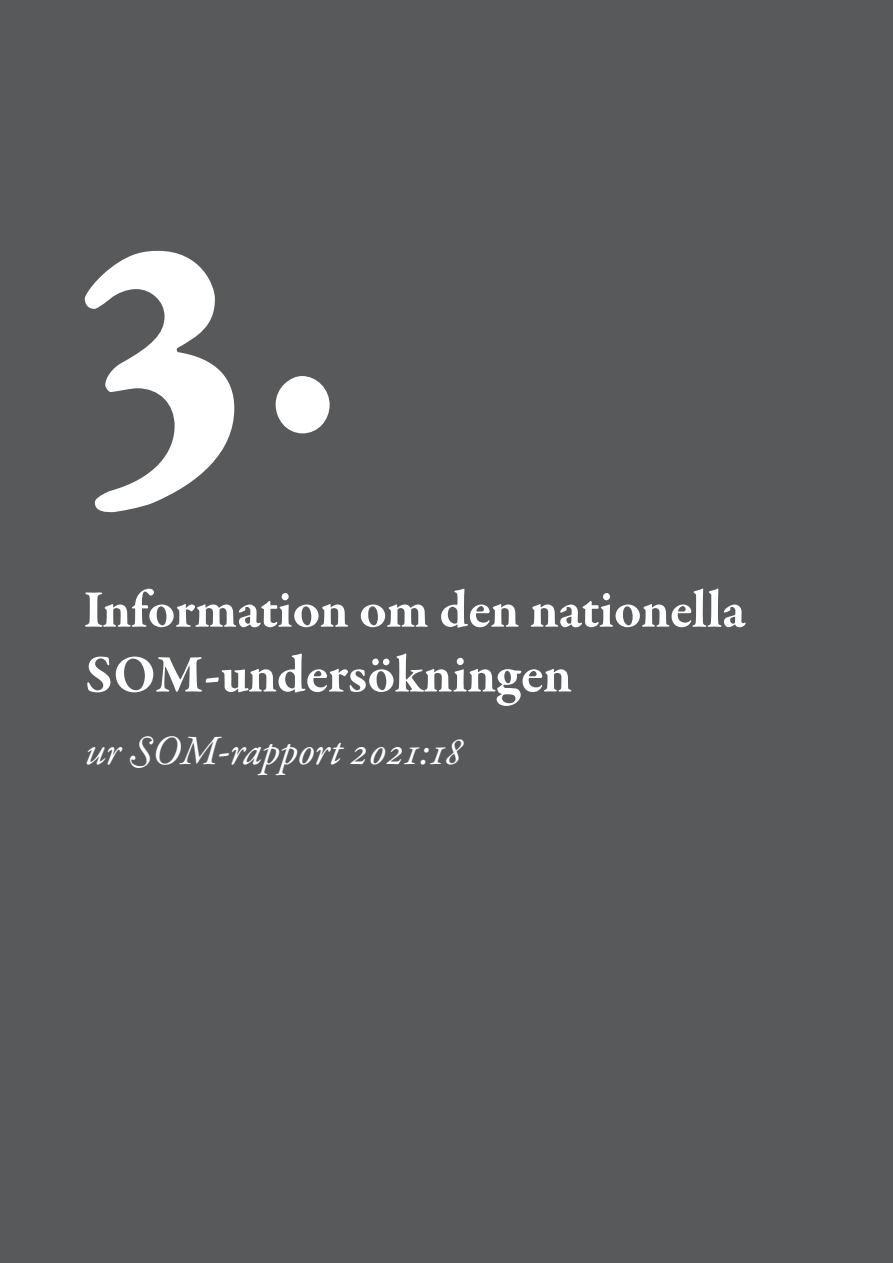
<style>
.page{position:relative;width:893px;height:1263px;background:#58595b}
.page>*{position:absolute;margin:0;border:0;box-sizing:border-box;transform-origin:0 0}
.t1{font:420px "Garamond Premr Pro Bd Capt";color:#fff}
.t2{font:700 54px/64.8px "Garamond Premr Pro";letter-spacing:-.005em;color:#fff}
.t3{font:italic 42px "Garamond Premr Pro";color:#fff}
.s1{font-size:300px}
</style>
<div class="page">
<h1 class="t1" style="left:65px;top:38px;width:283px">3<span class="s1">.</span></h1>
<p class="t2" style="left:83px;top:578px;width:664px">Information om den nationella<br>SOM-undersökningen</p>
<p class="t3" style="left:86px;top:725px;width:378px">ur SOM-rapport 2021:18</p>
</div>
